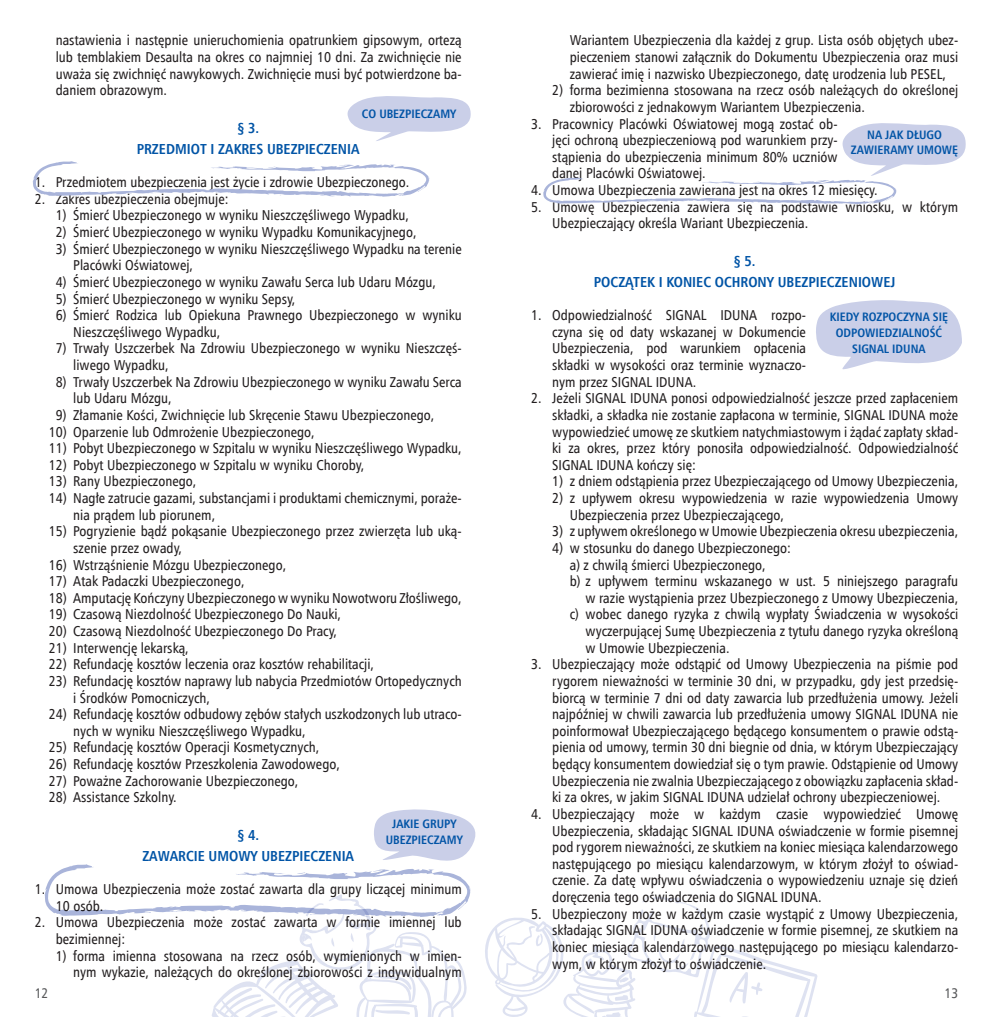
<style>
.page{position:relative;width:993px;height:1017px;background:#fff}
.page>*{position:absolute;margin:0;border:0;box-sizing:border-box;transform-origin:0 0}
.paragraf{font:700 14.53px "Humnst 777 Cn EU";color:#0154a6}
.text{font:14.35px/16.6px "Humnst 777 Cn EU";color:#231f20}
.t1{font:14px "Humnst 777 Cn EU";color:#57585a}
.chmurka{font:700 12.25px/15.8px "Humnst 777 Cn EU";color:#0154a6;text-align:center}
</style>
<div class="page">
<svg style="left:347px;top:96px;width:124px;height:45px"></svg>
<svg style="left:33px;top:161px;width:396px;height:36px"></svg>
<svg style="left:45px;top:809px;width:772px;height:208px"></svg>
<svg style="left:543px;top:123px;width:423px;height:81px"></svg>
<svg style="left:816px;top:300px;width:145px;height:70px"></svg>
<p class="text" style="left:56px;top:32px;width:407px;text-align:justify">nastawienia i następnie unieruchomienia opatrunkiem gipsowym, ortezą lub temblakiem Desaulta na okres co najmniej 10 dni. Za zwichnięcie nie uważa się zwichnięć nawykowych. Zwichnięcie musi być potwierdzone ba&shy;daniem obrazowym.</p>
<p class="paragraf" style="left:237px;top:119px;width:23px">§ 3.</p>
<p class="paragraf" style="left:137px;top:140px;width:224px">PRZEDMIOT I ZAKRES UBEZPIECZENIA</p>
<p class="text" style="left:35px;top:174px;width:376px">1. Przedmiotem ubezpieczenia jest życie i zdrowie Ubezpieczonego.</p>
<p class="text" style="left:35px;top:190px;width:195px">2. Zakres ubezpieczenia obejmuje:</p>
<p class="text" style="left:56px;top:207px;width:354px">1) Śmierć Ubezpieczonego w wyniku Nieszczęśliwego Wypadku,</p>
<p class="text" style="left:56px;top:224px;width:362px">2) Śmierć Ubezpieczonego w wyniku Wypadku Komunikacyjnego,</p>
<p class="text" style="left:73px;top:240px;width:390px;text-indent:-18px">3) Śmierć Ubezpieczonego w wyniku Nieszczęśliwego Wypadku na terenie<br>Placówki Oświatowej,</p>
<p class="text" style="left:56px;top:274px;width:381px">4) Śmierć Ubezpieczonego w wyniku Zawału Serca lub Udaru Mózgu,</p>
<p class="text" style="left:56px;top:290px;width:241px">5) Śmierć Ubezpieczonego w wyniku Sepsy,</p>
<p class="text" style="left:73px;top:307px;width:390px;text-indent:-18px">6) Śmierć Rodzica lub Opiekuna Prawnego Ubezpieczonego w wyniku<br>Nieszczęśliwego Wypadku,</p>
<p class="text" style="left:73px;top:340px;width:390px;text-indent:-18px">7) Trwały Uszczerbek Na Zdrowiu Ubezpieczonego w wyniku Nieszczęś&shy;liwego Wypadku,</p>
<p class="text" style="left:73px;top:373px;width:390px;text-indent:-18px">8) Trwały Uszczerbek Na Zdrowiu Ubezpieczonego w wyniku Zawału Serca lub Udaru Mózgu,</p>
<p class="text" style="left:56px;top:407px;width:380px">9) Złamanie Kości, Zwichnięcie lub Skręcenie Stawu Ubezpieczonego,</p>
<p class="text" style="left:49px;top:423px;width:267px">10) Oparzenie lub Odmrożenie Ubezpieczonego,</p>
<p class="text" style="left:49px;top:440px;width:414px">11) Pobyt Ubezpieczonego w Szpitalu w wyniku Nieszczęśliwego Wypadku,</p>
<p class="text" style="left:49px;top:456px;width:317px">12) Pobyt Ubezpieczonego w Szpitalu w wyniku Choroby,</p>
<p class="text" style="left:49px;top:473px;width:149px">13) Rany Ubezpieczonego,</p>
<p class="text" style="left:73px;top:490px;width:390px;text-indent:-24px">14) Nagłe zatrucie gazami, substancjami i produktami chemicznymi, poraże&shy;nia prądem lub piorunem,</p>
<p class="text" style="left:73px;top:523px;width:390px;text-indent:-24px">15) Pogryzienie bądź pokąsanie Ubezpieczonego przez zwierzęta lub uką&shy;szenie przez owady,</p>
<p class="text" style="left:49px;top:556px;width:239px">16) Wstrząśnienie Mózgu Ubezpieczonego,</p>
<p class="text" style="left:49px;top:573px;width:197px">17) Atak Padaczki Ubezpieczonego,</p>
<p class="text" style="left:49px;top:589px;width:414px">18) Amputację Kończyny Ubezpieczonego w wyniku Nowotworu Złośliwego,</p>
<p class="text" style="left:49px;top:606px;width:293px">19) Czasową Niezdolność Ubezpieczonego Do Nauki,</p>
<p class="text" style="left:49px;top:623px;width:290px">20) Czasową Niezdolność Ubezpieczonego Do Pracy,</p>
<p class="text" style="left:49px;top:639px;width:141px">21) Interwencję lekarską,</p>
<p class="text" style="left:49px;top:656px;width:326px">22) Refundację kosztów leczenia oraz kosztów rehabilitacji,</p>
<p class="text" style="left:73px;top:673px;width:390px;text-indent:-24px">23) Refundację kosztów naprawy lub nabycia Przedmiotów Ortopedycznych i Środków Pomocniczych,</p>
<p class="text" style="left:73px;top:706px;width:390px;text-indent:-24px">24) Refundację kosztów odbudowy zębów stałych uszkodzonych lub utraco&shy;nych w wyniku Nieszczęśliwego Wypadku,</p>
<p class="text" style="left:49px;top:739px;width:272px">25) Refundację kosztów Operacji Kosmetycznych,</p>
<p class="text" style="left:49px;top:756px;width:292px">26) Refundację kosztów Przeszkolenia Zawodowego,</p>
<p class="text" style="left:49px;top:772px;width:251px">27) Poważne Zachorowanie Ubezpieczonego,</p>
<p class="text" style="left:49px;top:789px;width:129px">28) Assistance Szkolny.</p>
<p class="paragraf" style="left:237px;top:826px;width:23px">§ 4.</p>
<p class="paragraf" style="left:142px;top:847px;width:213px">ZAWARCIE UMOWY UBEZPIECZENIA</p>
<p class="text" style="left:56px;top:881px;width:407px;text-indent:-21px">1. Umowa Ubezpieczenia może zostać zawarta dla grupy liczącej minimum<br>10 osób.</p>
<p class="text" style="left:56px;top:914px;width:407px;text-indent:-21px">2. Umowa Ubezpieczenia może zostać zawarta w formie imiennej lub bezimiennej:</p>
<p class="text" style="left:56px;top:947px;width:407px;text-align:right">1) forma imienna stosowana na rzecz osób, wymienionych w imien&shy;nym wykazie, należących do określonej zbiorowości z indywidualnym</p>
<p class="chmurka" style="left:362px;top:106px;width:96px">CO UBEZPIECZAMY</p>
<p class="chmurka" style="left:392px;top:816px;width:66px">JAKIE GRUPY</p>
<p class="chmurka" style="left:386px;top:831px;width:78px">UBEZPIECZAMY</p>
<p class="text" style="left:569px;top:32px;width:390px;text-align:justify">Wariantem Ubezpieczenia dla każdej z grup. Lista osób objętych ubez&shy;pieczeniem stanowi załącznik do Dokumentu Ubezpieczenia oraz musi zawierać imię i nazwisko Ubezpieczonego, datę urodzenia lub PESEL,</p>
<p class="text" style="left:569px;top:82px;width:390px;text-indent:-18px">2) forma bezimienna stosowana na rzecz osób należących do określonej zbiorowości z jednakowym Wariantem Ubezpieczenia.</p>
<p class="text" style="left:552px;top:115px;width:287px;text-align:justify;text-indent:-21px">3. Pracownicy Placówki Oświatowej mogą zostać ob&shy;jęci ochroną ubezpieczeniową pod warunkiem przy&shy;stąpienia do ubezpieczenia minimum 80% uczniów danej Placówki Oświatowej.</p>
<p class="text" style="left:531px;top:182px;width:348px">4. Umowa Ubezpieczenia zawierana jest na okres 12 miesięcy.</p>
<p class="text" style="left:552px;top:198px;width:407px;text-indent:-21px">5. Umowę Ubezpieczenia zawiera się na podstawie wniosku, w którym<br>Ubezpieczający określa Wariant Ubezpieczenia.</p>
<p class="paragraf" style="left:733px;top:252px;width:23px">§ 5.</p>
<p class="paragraf" style="left:593px;top:273px;width:303px">POCZĄTEK I KONIEC OCHRONY UBEZPIECZENIOWEJ</p>
<p class="text" style="left:552px;top:307px;width:255px;text-align:justify;text-indent:-21px">1. Odpowiedzialność SIGNAL IDUNA rozpo&shy;czyna się od daty wskazanej w Dokumencie Ubezpieczenia, pod warunkiem opłacenia składki w wysokości oraz terminie wyznaczo&shy;nym przez SIGNAL IDUNA.</p>
<p class="text" style="left:552px;top:390px;width:407px;text-align:justify;text-indent:-21px">2. Jeżeli SIGNAL IDUNA ponosi odpowiedzialność jeszcze przed zapłaceniem składki, a składka nie zostanie zapłacona w terminie, SIGNAL IDUNA może wypowiedzieć umowę ze skutkiem natychmiastowym i żądać zapłaty skład&shy;ki za okres, przez który ponosiła odpowiedzialność. Odpowiedzialność SIGNAL IDUNA kończy się:</p>
<p class="text" style="left:552px;top:473px;width:407px">1) z dniem odstąpienia przez Ubezpieczającego od Umowy Ubezpieczenia,</p>
<p class="text" style="left:569px;top:490px;width:390px;text-indent:-18px">2) z upływem okresu wypowiedzenia w razie wypowiedzenia Umowy<br>Ubezpieczenia przez Ubezpieczającego,</p>
<p class="text" style="left:552px;top:523px;width:407px">3) z upływem określonego w Umowie Ubezpieczenia okresu ubezpieczenia,</p>
<p class="text" style="left:552px;top:540px;width:240px">4) w stosunku do danego Ubezpieczonego:</p>
<p class="text" style="left:569px;top:556px;width:197px">a) z chwilą śmierci Ubezpieczonego,</p>
<p class="text" style="left:569px;top:573px;width:390px;text-align:right">b) z upływem terminu wskazanego w ust. 5 niniejszego paragrafu w razie wystąpienia przez Ubezpieczonego z Umowy Ubezpieczenia,</p>
<p class="text" style="left:585px;top:606px;width:374px;text-align:justify;text-indent:-16px">c) wobec danego ryzyka z chwilą wypłaty Świadczenia w wysokości wyczerpującej Sumę Ubezpieczenia z tytułu danego ryzyka określoną w Umowie Ubezpieczenia.</p>
<p class="text" style="left:552px;top:656px;width:407px;text-align:justify;text-indent:-21px">3. Ubezpieczający może odstąpić od Umowy Ubezpieczenia na piśmie pod rygorem nieważności w terminie 30 dni, w przypadku, gdy jest przedsię&shy;biorcą w terminie 7 dni od daty zawarcia lub przedłużenia umowy. Jeżeli najpóźniej w chwili zawarcia lub przedłużenia umowy SIGNAL IDUNA nie poinformował Ubezpieczającego będącego konsumentem o prawie odstą&shy;pienia od umowy, termin 30 dni biegnie od dnia, w którym Ubezpieczający będący konsumentem dowiedział się o tym prawie. Odstąpienie od Umowy Ubezpieczenia nie zwalnia Ubezpieczającego z obowiązku zapłacenia skład&shy;ki za okres, w jakim SIGNAL IDUNA udzielał ochrony ubezpieczeniowej.</p>
<p class="text" style="left:552px;top:806px;width:407px;text-align:justify;text-indent:-21px">4. Ubezpieczający może w każdym czasie wypowiedzieć Umowę Ubezpieczenia, składając SIGNAL IDUNA oświadczenie w formie pisemnej pod rygorem nieważności, ze skutkiem na koniec miesiąca kalendarzowego następującego po miesiącu kalendarzowym, w którym złożył to oświad&shy;czenie. Za datę wpływu oświadczenia o wypowiedzeniu uznaje się dzień doręczenia tego oświadczenia do SIGNAL IDUNA.</p>
<p class="text" style="left:552px;top:905px;width:407px;text-align:justify;text-indent:-21px">5. Ubezpieczony może w każdym czasie wystąpić z Umowy Ubezpieczenia, składając SIGNAL IDUNA oświadczenie w formie pisemnej, ze skutkiem na koniec miesiąca kalendarzowego następującego po miesiącu kalendarzo&shy;wym, w którym złożył to oświadczenie.</p>
<p class="chmurka" style="left:850px;top:126px;width:109px">NA JAK DŁUGO<br>ZAWIERAMY UMOWĘ</p>
<p class="chmurka" style="left:829px;top:309px;width:120px">KIEDY ROZPOCZYNA SIĘ<br>ODPOWIEDZIALNOŚĆ<br>SIGNAL IDUNA</p>
<p class="t1" style="left:35px;top:984px;width:15px">12</p>
<p class="t1" style="left:944px;top:984px;width:15px">13</p>
</div>
